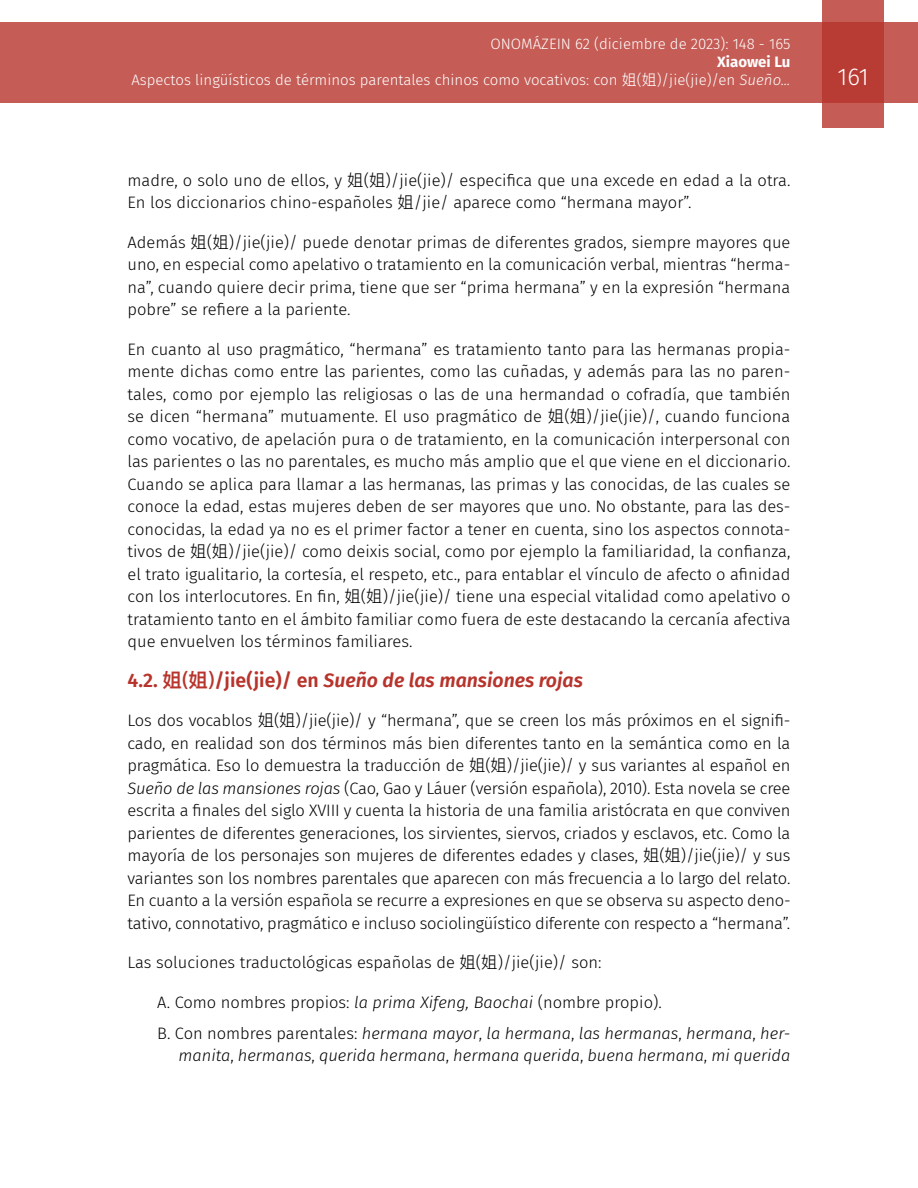
<style>
.page{position:relative;width:918px;height:1188px;background:#fff}
.page>*{position:absolute;margin:0;border:0;box-sizing:border-box;transform-origin:0 0}
.t1{font:300 24px "Fira Sans";color:#fff}
.t2{font:italic 600 19.5px "Fira Sans";color:#b7342c}
.t3{font:300 16.5px/22.5px "Fira Sans";color:#000;text-align:justify}
.t4{font:italic 300 16.5px/31px "Fira Sans";color:#000}
.t5{font:300 15px/18px "Fira Sans";color:#fff;text-align:right}
.s1{font-weight:700}
.s2{font-family:"Ping Fang HK"}
.s3{font-style:italic}
.s4{font-style:normal}
.s5{font-family:"Ping Fang HK";font-style:normal}
</style>
<div class="page">
<div style="left:0;top:23px;width:918px;height:80px;background:#c55c56"></div>
<svg style="left:822px;top:0;width:62px;height:128px;background:#bd4740"></svg>
<p class="t5" style="left:491px;top:35px;width:301px">ONOMÁZEIN 62 (diciembre de 2023): 148 - 165</p>
<p class="t5" style="left:131px;top:53px;width:661px"><span class="s1">Xiaowei Lu<br></span>Aspectos lingüísticos de términos parentales chinos como vocativos: con <span class="s2">姐</span>(<span class="s2">姐</span>)/jie(jie)/en <span class="s3">Sueño...</span></p>
<p class="t3" style="left:128px;top:168px;width:664px">madre, o solo uno de ellos, y <span class="s2">姐</span>(<span class="s2">姐</span>)/jie(jie)/ especifica que una excede en edad a la otra.<br>En los diccionarios chino-españoles <span class="s2">姐</span>/jie/ aparece como “hermana mayor”.</p>
<p class="t3" style="left:128px;top:230px;width:664px">Además <span class="s2">姐</span>(<span class="s2">姐</span>)/jie(jie)/ puede denotar primas de diferentes grados, siempre mayores que uno, en especial como apelativo o tratamiento en la comunicación verbal, mientras “herma&shy;na”, cuando quiere decir prima, tiene que ser “prima hermana” y en la expresión “hermana pobre” se refiere a la pariente.</p>
<p class="t3" style="left:128px;top:337px;width:665px">En cuanto al uso pragmático, “hermana” es tratamiento tanto para las hermanas propia&shy;mente dichas como entre las parientes, como las cuñadas, y además para las no paren&shy;tales, como por ejemplo las religiosas o las de una hermandad o cofradía, que también se dicen “hermana” mutuamente. El uso pragmático de <span class="s2">姐</span>(<span class="s2">姐</span>)/jie(jie)/, cuando funciona como vocativo, de apelación pura o de tratamiento, en la comunicación interpersonal con las parientes o las no parentales, es mucho más amplio que el que viene en el diccionario.<br>Cuando se aplica para llamar a las hermanas, las primas y las conocidas, de las cuales se conoce la edad, estas mujeres deben de ser mayores que uno. No obstante, para las des&shy;conocidas, la edad ya no es el primer factor a tener en cuenta, sino los aspectos connota&shy;tivos de <span class="s2">姐</span>(<span class="s2">姐</span>)/jie(jie)/ como deixis social, como por ejemplo la familiaridad, la confianza, el trato igualitario, la cortesía, el respeto, etc., para entablar el vínculo de afecto o afinidad con los interlocutores. En fin, <span class="s2">姐</span>(<span class="s2">姐</span>)/jie(jie)/ tiene una especial vitalidad como apelativo o tratamiento tanto en el ámbito familiar como fuera de este destacando la cercanía afectiva que envuelven los términos familiares.</p>
<p class="t2" style="left:128px;top:664px;width:457px"><span class="s4">4.2.</span> <span class="s5">姐(姐)</span><span class="s4">/jie(jie)/ en</span> Sueño de las mansiones rojas</p>
<p class="t3" style="left:128px;top:709px;width:665px">Los dos vocablos <span class="s2">姐</span>(<span class="s2">姐</span>)/jie(jie)/ y “hermana”, que se creen los más próximos en el signifi&shy;cado, en realidad son dos términos más bien diferentes tanto en la semántica como en la pragmática. Eso lo demuestra la traducción de <span class="s2">姐</span>(<span class="s2">姐</span>)/jie(jie)/ y sus variantes al español en <span class="s3">Sueño de las mansiones rojas</span> (Cao, Gao y Láuer (versión española), 2010). Esta novela se cree escrita a finales del siglo XVIII y cuenta la historia de una familia aristócrata en que conviven parientes de diferentes generaciones, los sirvientes, siervos, criados y esclavos, etc. Como la mayoría de los personajes son mujeres de diferentes edades y clases, <span class="s2">姐</span>(<span class="s2">姐</span>)/jie(jie)/ y sus variantes son los nombres parentales que aparecen con más frecuencia a lo largo del relato.<br>En cuanto a la versión española se recurre a expresiones en que se observa su aspecto deno&shy;tativo, connotativo, pragmático e incluso sociolingüístico diferente con respecto a “hermana”.</p>
<p class="t3" style="left:128px;top:951px;width:475px">Las soluciones traductológicas españolas de <span class="s2">姐</span>(<span class="s2">姐</span>)/jie(jie)/ son:</p>
<p class="t4" style="left:157px;top:986px;width:635px"><span class="s4">A. Como nombres propios:</span> la prima Xifeng, Baochai <span class="s4">(nombre propio).<br>B. Con nombres parentales:</span> hermana mayor<span class="s4">,</span> la hermana<span class="s4">,</span> las hermanas<span class="s4">,</span> hermana<span class="s4">,</span> her-</p>
<p class="t4" style="left:179px;top:1040px;width:613px">manita<span class="s4">,</span> hermanas<span class="s4">,</span> querida hermana<span class="s4">,</span> hermana querida<span class="s4">,</span> buena hermana<span class="s4">,</span> mi querida</p>
<h1 class="t1" style="left:837px;top:60px;width:33px">161</h1>
</div>
